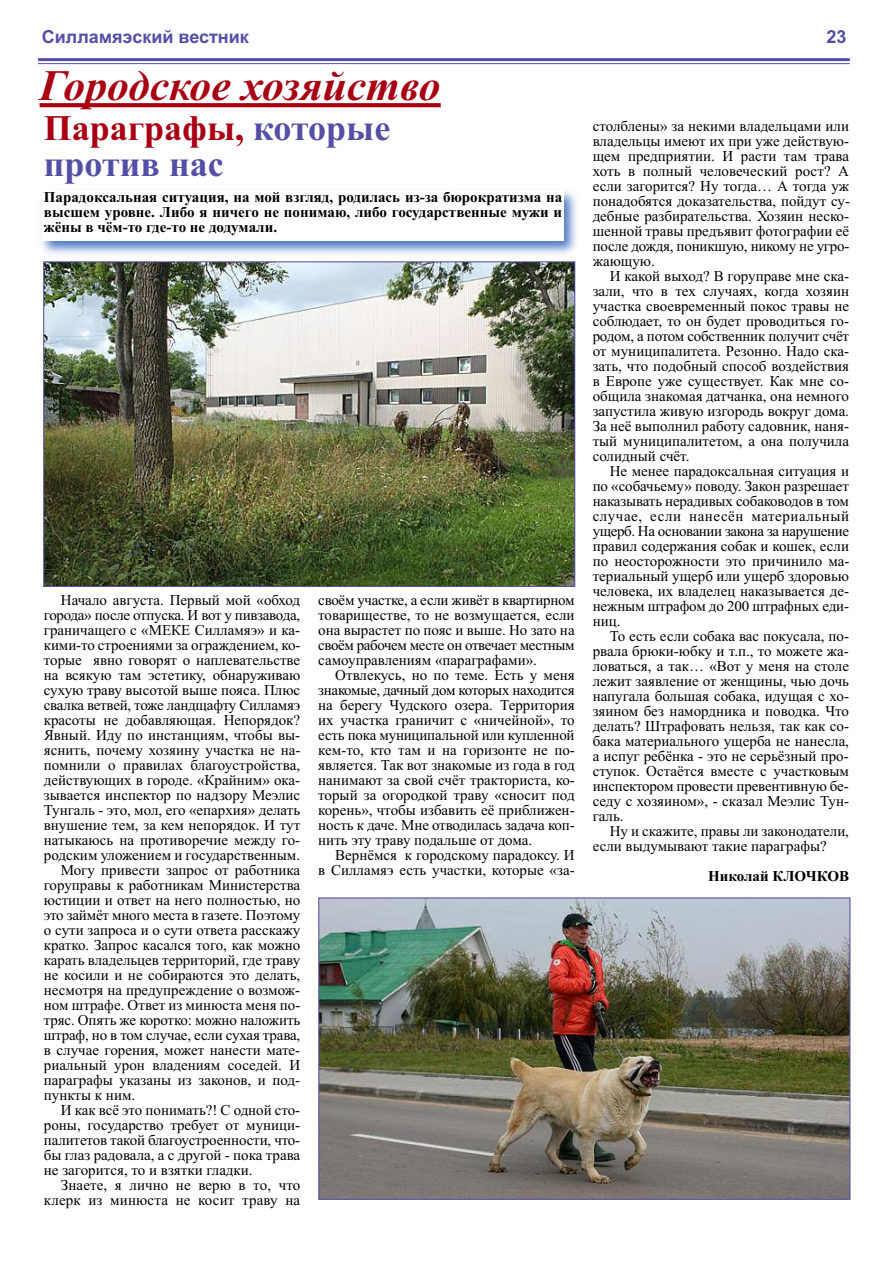
<style>
.page{position:relative;width:893px;height:1263px;background:#fff}
.page>*{position:absolute;margin:0;border:0;box-sizing:border-box;transform-origin:0 0}
.t1{font:italic 700 43.5px "Times New Roman";color:#a80012}
.t2{font:700 36px/36px "Times New Roman";color:#544ea6}
.t3{font:700 18px "Arial";color:#544ea6}
.t4{font:15px/15px "Times New Roman";color:#000;text-align:justify}
.t5{font:700 15px/15px "Times New Roman";color:#000;text-align:justify}
.t6{font:15px "Times New Roman";letter-spacing:-.02em;color:#000}
.s1{color:#a80012}
</style>
<div class="page">
<hr style="left:38px;top:58px;width:812px;height:3px;background:#544ea6">
<hr style="left:38px;top:63px;width:812px;height:1px;background:#544ea6">
<img style="left:45px;top:263px;width:528px;height:322px">
<img style="left:320px;top:899px;width:528px;height:299px">
<div style="left:318px;top:897px;width:532px;height:303px;border:1px solid #544ea6"></div>
<img style="left:41px;top:190px;width:536px;height:65px">
<div style="left:42px;top:190px;width:522px;height:51px;background:#fff"></div>
<svg style="left:40px;top:103px;width:401px;height:4px;background:#aa0819"></svg>
<p class="t3" style="left:42px;top:27px;width:208px">Силламяэский вестник</p>
<p class="t3" style="left:826px;top:27px;width:22px">23</p>
<h1 class="t1" style="left:40px;top:60px;width:403px">Городское хозяйство</h1>
<h2 class="t2" style="left:44px;top:109px;width:348px"><span class="s1">Параграфы,</span> которые против нас</h2>
<p class="t5" style="left:44px;top:189px;width:520px">Парадоксальная ситуация, на мой взгляд, родилась из-за бюрократизма на высшем уровне. Либо я ничего не понимаю, либо государственные мужи и жёны в чём-то где-то не додумали.</p>
<p class="t4" style="left:61px;top:592px;width:241px">Начало августа. Первый мой «обход</p>
<p class="t6" style="left:44px;top:606px;width:258px">города» после отпуска. И вот у пивзавода,</p>
<p class="t4" style="left:44px;top:622px;width:258px">граничащего с «МЕКЕ Силламяэ» и ка-</p>
<p class="t4" style="left:44px;top:637px;width:258px">кими-то строениями за ограждением, ко-</p>
<p class="t4" style="left:44px;top:652px;width:258px">торые явно говорят о наплевательстве</p>
<p class="t4" style="left:44px;top:667px;width:258px">на всякую там эстетику, обнаруживаю</p>
<p class="t4" style="left:44px;top:682px;width:258px">сухую траву высотой выше пояса. Плюс</p>
<p class="t4" style="left:44px;top:697px;width:258px">свалка ветвей, тоже ландщафту Силламяэ</p>
<p class="t4" style="left:44px;top:712px;width:258px">красоты не добавляющая. Непорядок?</p>
<p class="t4" style="left:44px;top:727px;width:258px">Явный. Иду по инстанциям, чтобы вы-</p>
<p class="t4" style="left:44px;top:742px;width:258px">яснить, почему хозяину участка не на-</p>
<p class="t4" style="left:44px;top:757px;width:258px">помнили о правилах благоустройства,</p>
<p class="t4" style="left:44px;top:772px;width:258px">действующих в городе. «Крайним» ока-</p>
<p class="t4" style="left:44px;top:787px;width:258px">зывается инспектор по надзору Меэлис</p>
<p class="t4" style="left:44px;top:802px;width:258px">Тунгаль - это, мол, его «епархия» делать</p>
<p class="t4" style="left:44px;top:817px;width:258px">внушение тем, за кем непорядок. И тут</p>
<p class="t4" style="left:44px;top:832px;width:258px">натыкаюсь на противоречие между го-</p>
<p class="t4" style="left:44px;top:847px;width:258px">родским уложением и государственным.</p>
<p class="t4" style="left:61px;top:862px;width:241px">Могу привести запрос от работника</p>
<p class="t4" style="left:44px;top:877px;width:258px">горуправы к работникам Министерства</p>
<p class="t4" style="left:44px;top:892px;width:258px">юстиции и ответ на него полностью, но</p>
<p class="t4" style="left:44px;top:907px;width:258px">это займёт много места в газете. Поэтому</p>
<p class="t4" style="left:44px;top:922px;width:258px">о сути запроса и о сути ответа расскажу</p>
<p class="t4" style="left:44px;top:937px;width:258px">кратко. Запрос касался того, как можно</p>
<p class="t4" style="left:44px;top:952px;width:258px">карать владельцев территорий, где траву</p>
<p class="t4" style="left:44px;top:967px;width:258px">не косили и не собираются это делать,</p>
<p class="t4" style="left:44px;top:982px;width:258px">несмотря на предупреждение о возмож-</p>
<p class="t4" style="left:44px;top:997px;width:258px">ном штрафе. Ответ из минюста меня по-</p>
<p class="t4" style="left:44px;top:1012px;width:258px">тряс. Опять же коротко: можно наложить</p>
<p class="t4" style="left:44px;top:1027px;width:258px">штраф, но в том случае, если сухая трава,</p>
<p class="t4" style="left:44px;top:1042px;width:258px">в случае горения, может нанести мате-</p>
<p class="t4" style="left:44px;top:1057px;width:258px">риальный урон владениям соседей. И</p>
<p class="t4" style="left:44px;top:1072px;width:258px">параграфы указаны из законов, и под-</p>
<p class="t4" style="left:44px;top:1087px;width:93px">пункты к ним.</p>
<p class="t4" style="left:61px;top:1102px;width:241px">И как всё это понимать?! С одной сто-</p>
<p class="t4" style="left:44px;top:1117px;width:258px">роны, государство требует от муници-</p>
<p class="t4" style="left:44px;top:1132px;width:258px">палитетов такой благоустроенности, что-</p>
<p class="t4" style="left:44px;top:1147px;width:258px">бы глаз радовала, а с другой - пока трава</p>
<p class="t4" style="left:44px;top:1162px;width:210px">не загорится, то и взятки гладки.</p>
<p class="t4" style="left:61px;top:1177px;width:241px">Знаете, я лично не верю в то, что</p>
<p class="t4" style="left:44px;top:1192px;width:258px">клерк из минюста не косит траву на</p>
<p class="t4" style="left:318px;top:592px;width:258px">своём участке, а если живёт в квартирном товариществе, то не возмущается, если она вырастет по пояс и выше. Но зато на своём рабочем месте он отвечает местным самоуправлениям «параграфами».</p>
<p class="t4" style="left:318px;top:667px;width:258px;text-indent:17px">Отвлекусь, но по теме. Есть у меня знакомые, дачный дом которых находится на берегу Чудского озера. Территория их участка граничит с «ничейной», то есть пока муниципальной или купленной кем-то, кто там и на горизонте не по&shy;является. Так вот знакомые из года в год нанимают за свой счёт тракториста, ко&shy;торый за огородкой траву «сносит под корень», чтобы избавить её приближен&shy;ность к даче. Мне отводилась задача коп&shy;нить эту траву подальше от дома.</p>
<p class="t4" style="left:318px;top:847px;width:258px;text-align:right">Вернёмся к городскому парадоксу. И<br>в Силламяэ есть участки, которые «за-</p>
<p class="t4" style="left:593px;top:118px;width:259px">столблены» за некими владельцами или владельцы имеют их при уже действую&shy;щем предприятии. И расти там трава хоть в полный человеческий рост? А если загорится? Ну тогда… А тогда уж понадобятся доказательства, пойдут су&shy;дебные разбирательства. Хозяин неско&shy;шенной травы предъявит фотографии её после дождя, поникшую, никому не угро&shy;жающую.</p>
<p class="t4" style="left:593px;top:268px;width:258px;text-indent:17px">И какой выход? В горуправе мне ска&shy;зали, что в тех случаях, когда хозяин участка своевременный покос травы не соблюдает, то он будет проводиться го&shy;родом, а потом собственник получит счёт от муниципалитета. Резонно. Надо ска&shy;зать, что подобный способ воздействия в Европе уже существует. Как мне со&shy;общила знакомая датчанка, она немного запустила живую изгородь вокруг дома.<br>За неё выполнил работу садовник, наня&shy;тый муниципалитетом, а она получила солидный счёт.</p>
<p class="t4" style="left:593px;top:463px;width:258px;text-indent:17px">Не менее парадоксальная ситуация и по «собачьему» поводу. Закон разрешает наказывать нерадивых собаководов в том случае, если нанесён материальный ущерб. На основании закона за нарушение правил содержания собак и кошек, если по неосторожности это причинило ма&shy;териальный ущерб или ущерб здоровью человека, их владелец наказывается де&shy;нежным штрафом до 200 штрафных еди&shy;ниц.</p>
<p class="t4" style="left:593px;top:628px;width:258px;text-indent:17px">То есть если собака вас покусала, по&shy;рвала брюки-юбку и т.п., то можете жа&shy;ловаться, а так… «Вот у меня на столе лежит заявление от женщины, чью дочь напугала большая собака, идущая с хо&shy;зяином без намордника и поводка. Что делать? Штрафовать нельзя, так как со&shy;бака материального ущерба не нанесла, а испуг ребёнка - это не серьёзный про&shy;ступок. Остаётся вместе с участковым инспектором провести превентивную бе&shy;седу с хозяином», - сказал Меэлис Тун&shy;галь.</p>
<p class="t4" style="left:593px;top:823px;width:258px;text-indent:17px">Ну и скажите, правы ли законодатели, если выдумывают такие параграфы?</p>
<p class="t5" style="left:708px;top:868px;width:142px">Николай КЛОЧКОВ</p>
</div>
